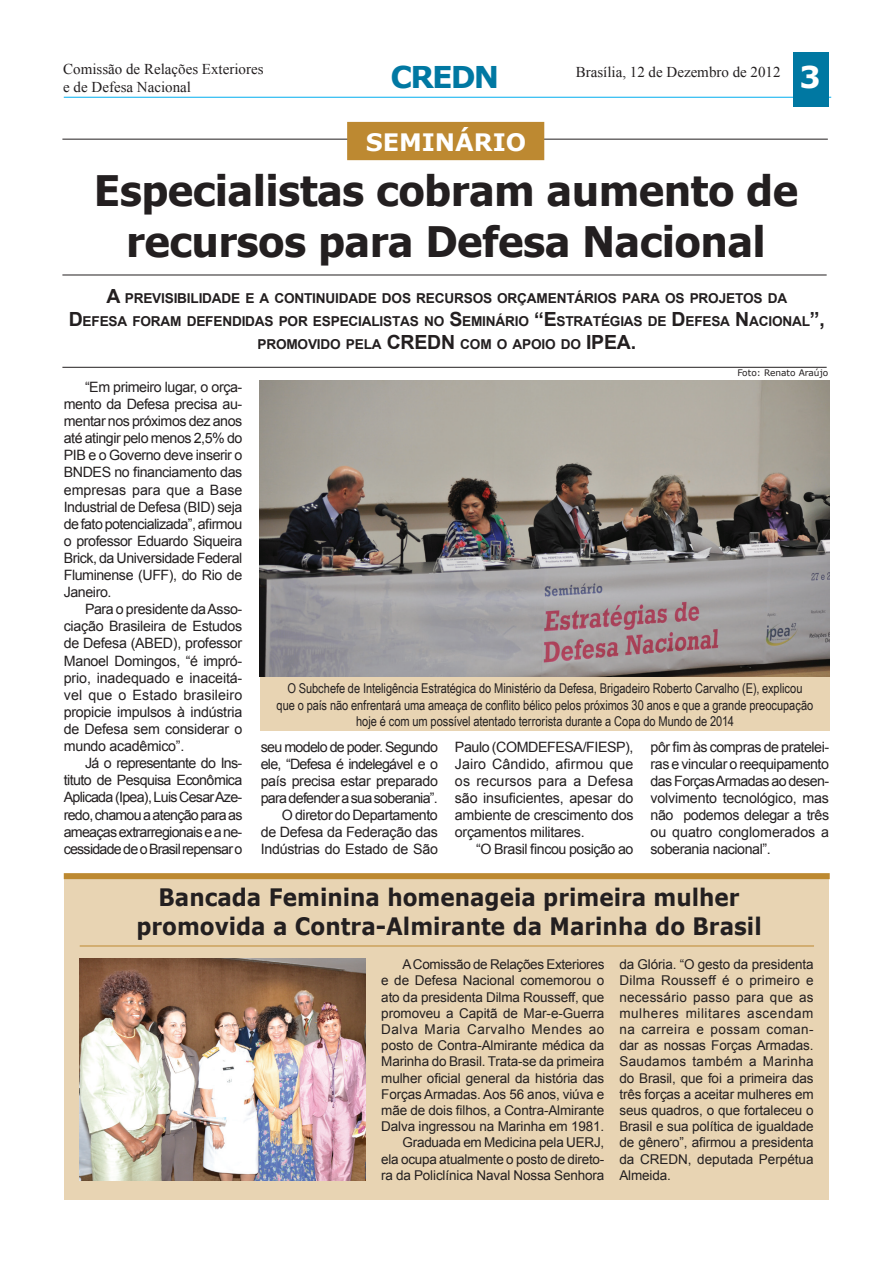
<style>
.page{position:relative;width:893px;height:1263px;background:#fff}
.page>*{position:absolute;margin:0;border:0;box-sizing:border-box;transform-origin:0 0}
.t1{font:700 42px/50.4px "Tahoma";color:#231f20;text-align:center}
.t2{font:700 30px "Verdana";letter-spacing:-.06em;color:#0078a2}
.t3{font:700 30px "Verdana";color:#fff}
.t4{font:700 24px/28.8px "Verdana";color:#231f20;text-align:center;scale:.9 1}
.t5{font:700 24px "Verdana";color:#fff}
.t6{font:15px/18px "Times New Roman";color:#231f20}
.t7{font:14.25px/17.1px "Arial";letter-spacing:-.03em;color:#231f20;text-align:justify}
.t8{font:700 13.65px "Arial";letter-spacing:-.015em;color:#231f20}
.t9{font:13.5px/16.2px "Arial";letter-spacing:-.01em;color:#231f20;text-align:right}
.t10{font:13.5px/16.2px "Arial Narrow";letter-spacing:-.005em;color:#231f20;text-align:center}
.t11{font:9px "Verdana";color:#231f20}
.s1{font-size:19.5px}
</style>
<div class="page">
<div style="left:64px;top:879px;width:765px;height:320px;background:#e8d4b3"></div>
<div style="left:260px;top:673px;width:570px;height:58px;background:#e8d4b3"></div>
<hr style="left:64px;top:97px;width:767px;height:1px;background:#00aeef">
<div style="left:793px;top:52px;width:35px;height:54px;background:#0078a2"></div>
<hr style="left:62px;top:139px;width:766px;height:1px;background:#231f20">
<div style="left:347px;top:122px;width:197px;height:38px;background:#bd8931"></div>
<div style="left:64px;top:873px;width:766px;height:6px;background:#bd8931"></div>
<img style="left:259px;top:380px;width:570px;height:297px">
<hr style="left:62px;top:275px;width:765px;height:1px;background:#231f20">
<hr style="left:62px;top:367px;width:765px;height:1px;background:#231f20">
<hr style="left:80px;top:945px;width:734px;height:1px;background:#bd8931">
<img style="left:80px;top:958px;width:285px;height:222px">
<p class="t6" style="left:63px;top:60px;width:202px">Comissão de Relações Exteriores e de Defesa Nacional</p>
<h2 class="t3" style="left:799px;top:56px;width:23px">3</h2>
<h2 class="t2" style="left:391px;top:56px;width:110px">CREDN</h2>
<p class="t6" style="left:576px;top:63px;width:206px">Brasília, 12 de Dezembro de 2012</p>
<h3 class="t5" style="left:366px;top:126px;width:162px">SEMINÁRIO</h3>
<h1 class="t1" style="left:94px;top:163px;width:705px">Especialistas cobram aumento de recursos para Defesa Nacional</h1>
<p class="t8" style="left:106px;top:289px;width:682px"><span class="s1">A</span> PREVISIBILIDADE E A CONTINUIDADE DOS RECURSOS ORÇAMENTÁRIOS PARA OS PROJETOS DA</p>
<p class="t8" style="left:69px;top:312px;width:758px"><span class="s1">D</span> EFESA FORAM DEFENDIDAS POR ESPECIALISTAS NO <span class="s1">S</span>EMINÁRIO <span class="s1">“E</span>STRATÉGIAS DE <span class="s1">D</span> EFESA <span class="s1">N</span>ACIONAL<span class="s1">”,</span></p>
<p class="t8" style="left:257px;top:335px;width:144px">PROMOVIDO PELA <span class="s1">CREDN</span></p>
<p class="t8" style="left:460px;top:335px;width:177px">COM O APOIO DO <span class="s1">IPEA.</span></p>
<p class="t7" style="left:64px;top:378px;width:180px;text-indent:21px">“Em primeiro lugar, o orça&shy;mento da Defesa precisa au&shy;mentar nos próximos dez anos até atingir pelo menos 2,5% do PIB e o Governo deve inserir o BNDES no financiamento das empresas para que a Base Industrial de Defesa (BID) seja de fato potencializada”, afirmou o professor Eduardo Siqueira Brick, da Universidade Federal Fluminense (UFF), do Rio de Janeiro.</p>
<p class="t7" style="left:64px;top:601px;width:180px;text-indent:21px">Para o presidente da Asso&shy;ciação Brasileira de Estudos de Defesa (ABED), professor Manoel Domingos, “é impró&shy;prio, inadequado e inaceitá&shy;vel que o Estado brasileiro propicie impulsos à indústria de Defesa sem considerar o mundo acadêmico”.</p>
<p class="t7" style="left:64px;top:755px;width:180px;text-indent:21px">Já o representante do Ins&shy;tituto de Pesquisa Econômica Aplicada (Ipea), Luis Cesar Aze&shy;redo, chamou a atenção para as ameaças extrarregionais e a ne&shy;cessidade de o Brasil repensar o</p>
<p class="t11" style="left:737px;top:366px;width:92px">Foto: Renato Araújo</p>
<p class="t10" style="left:277px;top:680px;width:538px">O Subchefe de Inteligência Estratégica do Ministério da Defesa, Brigadeiro Roberto Carvalho (E), explicou que o país não enfrentará uma ameaça de conflito bélico pelos próximos 30 anos e que a grande preocupação hoje é com um possível atentado terrorista durante a Copa do Mundo de 2014</p>
<p class="t7" style="left:261px;top:738px;width:179px;text-align:right">seu modelo de poder. Segundo ele, “Defesa é indelegável e o país precisa estar preparado para defender a sua soberania”.<br>O diretor do Departamento<br>de Defesa da Federação das<br>Indústrias do Estado de São</p>
<p class="t7" style="left:455px;top:738px;width:180px">Paulo (COMDEFESA/FIESP), Jairo Cândido, afirmou que os recursos para a Defesa são insuficientes, apesar do ambiente de crescimento dos orçamentos militares.</p>
<p class="t7" style="left:476px;top:841px;width:159px">“O Brasil fincou posição ao</p>
<p class="t7" style="left:651px;top:738px;width:180px">pôr fim às compras de pratelei&shy;ras e vincular o reequipamento das Forças Armadas ao desen&shy;volvimento tecnológico, mas não podemos delegar a três ou quatro conglomerados a soberania nacional”.</p>
<h3 class="t4" style="left:136px;top:882px;width:696px">Bancada Feminina homenageia primeira mulher promovida a Contra-Almirante da Marinha do Brasil</h3>
<p class="t9" style="left:619px;top:956px;width:196px;text-align:justify">da Glória. “O gesto da presidenta Dilma Rousseff é o primeiro e necessário passo para que as mulheres militares ascendam na carreira e possam coman&shy;dar as nossas Forças Armadas.<br>Saudamos também a Marinha do Brasil, que foi a primeira das três forças a aceitar mulheres em seus quadros, o que fortaleceu o Brasil e sua política de igualdade de gênero”, afirmou a presidenta da CREDN, deputada Perpétua Almeida.</p>
<p class="t9" style="left:381px;top:956px;width:225px">A Comissão de Relações Exteriores<br>e de Defesa Nacional comemorou o ato da presidenta Dilma Rousseff, que promoveu a Capitã de Mar-e-Guerra Dalva Maria Carvalho Mendes ao posto de Contra-Almirante médica da Marinha do Brasil. Trata-se da primeira mulher oficial general da história das Forças Armadas. Aos 56 anos, viúva e mãe de dois filhos, a Contra-Almirante Dalva ingressou na Marinha em 1981.<br>Graduada em Medicina pela UERJ,<br>ela ocupa atualmente o posto de direto&shy;ra da Policlínica Naval Nossa Senhora</p>
</div>
